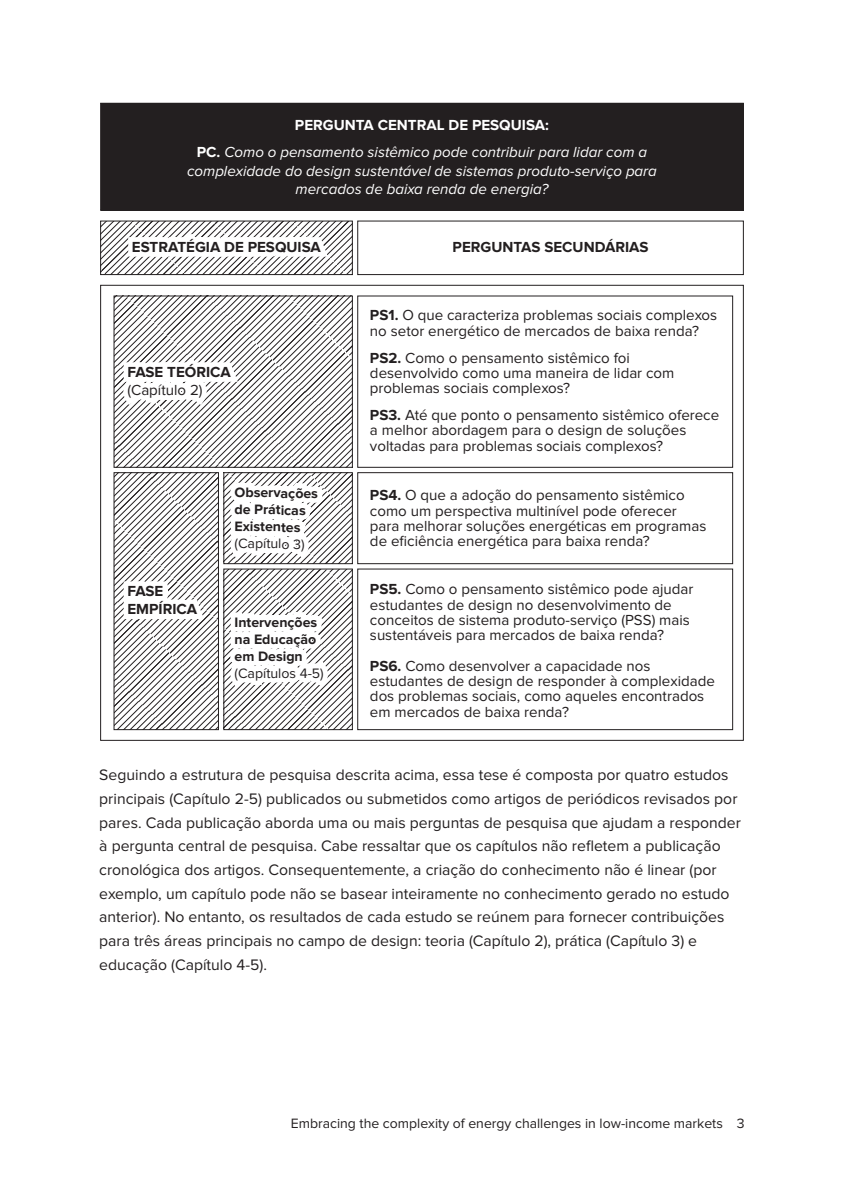
<style>
.page{position:relative;width:844px;height:1191px;background:#fff}
.page>*{position:absolute;margin:0;border:0;box-sizing:border-box;transform-origin:0 0}
.t1{font:15.75px/23.6px "Proxima Nova";color:#231f20}
.t2{font:15.05px/15.4px "Proxima Nova";color:#231f20}
.t3{font:italic 15.05px/26.4px "Proxima Nova";color:#fff;text-align:center}
.t4{font:700 15.05px/18.2px "Proxima Nova";color:#040503}
.t5{font:700 15.05px "Proxima Nova";color:#231f20}
.t6{font:15.05px "Proxima Nova";color:#040503}
.t7{font:700 14.17px/17px "Proxima Nova";color:#040503}
.t8{font:14.17px "Proxima Nova";color:#040503}
.t9{font:14px "Proxima Nova";color:#231f20}
.s1{font-weight:700;font-style:normal}
.s2{font-weight:700}
</style>
<div class="page">
<svg style="left:115px;top:474px;width:102px;height:254px"></svg>
<div style="left:113px;top:472px;width:106px;height:258px;border:1px solid #231f20"></div>
<svg style="left:225px;top:570px;width:126px;height:158px"></svg>
<div style="left:223px;top:568px;width:130px;height:162px;border:1px solid #231f20"></div>
<svg style="left:329px;top:474px;width:22px;height:88px"></svg>
<div style="left:223px;top:472px;width:130px;height:92px;border:1px solid #231f20"></div>
<svg style="left:115px;top:297px;width:236px;height:169px"></svg>
<div style="left:113px;top:295px;width:240px;height:173px;border:1px solid #231f20"></div>
<div style="left:357px;top:568px;width:376px;height:162px;border:1px solid #231f20"></div>
<div style="left:357px;top:472px;width:376px;height:92px;border:1px solid #231f20"></div>
<div style="left:357px;top:295px;width:376px;height:173px;border:1px solid #231f20"></div>
<svg style="left:102px;top:222px;width:249px;height:51px"></svg>
<div style="left:100px;top:220px;width:253px;height:55px;border:1px solid #231f20"></div>
<div style="left:101px;top:103px;width:642px;height:107px;background:#231f20"></div>
<div style="left:100px;top:103px;width:643px;height:108px;border:1px solid #231f20"></div>
<svg style="left:123px;top:220px;width:210px;height:46px"></svg>
<div style="left:357px;top:220px;width:386px;height:55px;border:1px solid #231f20"></div>
<svg style="left:119px;top:341px;width:124px;height:77px"></svg>
<svg style="left:119px;top:558px;width:90px;height:77px"></svg>
<svg style="left:224px;top:472px;width:105px;height:99px"></svg>
<svg style="left:225px;top:607px;width:109px;height:94px"></svg>
<p class="t3" style="left:197px;top:112px;width:451px"><span class="s1">PERGUNTA CENTRAL DE PESQUISA:<br>PC.</span> Como o pensamento sistêmico pode contribuir para lidar com a</p>
<p class="t3" style="left:187px;top:161px;width:471px;line-height:18.9px">complexidade do design sustentável de sistemas produto-serviço para mercados de baixa renda de energia?</p>
<p class="t4" style="left:132px;top:238px;width:190px">ESTRATÉGIA DE PESQUISA</p>
<p class="t5" style="left:452px;top:238px;width:197px">PERGUNTAS SECUNDÁRIAS</p>
<p class="t4" style="left:127px;top:363px;width:105px">FASE TEÓRICA</p>
<p class="t6" style="left:127px;top:381px;width:77px">(Capítulo 2)</p>
<p class="t4" style="left:127px;top:582px;width:71px">FASE<br>EMPÍRICA</p>
<p class="t7" style="left:235px;top:484px;width:85px;rotate:1deg">Observações de Práticas<br>Existentes</p>
<p class="t8" style="left:235px;top:535px;width:75px;rotate:1deg">(Capítulo 3)</p>
<p class="t7" style="left:234px;top:613px;width:84px;text-align:justify">Intervenções na Educação em Design</p>
<p class="t8" style="left:234px;top:665px;width:91px">(Capítulos 4-5)</p>
<p class="t2" style="left:370px;top:308px;width:348px"><span class="s2">PS1.</span> O que caracteriza problemas sociais complexos no setor energético de mercados de baixa renda?</p>
<p class="t2" style="left:370px;top:350px;width:306px"><span class="s2">PS2.</span> Como o pensamento sistêmico foi desenvolvido como uma maneira de lidar com problemas sociais complexos?</p>
<p class="t2" style="left:370px;top:407px;width:351px"><span class="s2">PS3.</span> Até que ponto o pensamento sistêmico oferece a melhor abordagem para o design de soluções voltadas para problemas sociais complexos?</p>
<p class="t2" style="left:370px;top:488px;width:338px"><span class="s2">PS4.</span> O que a adoção do pensamento sistêmico como um perspectiva multinível pode oferecer para melhorar soluções energéticas em programas de eficiência energética para baixa renda?</p>
<p class="t2" style="left:370px;top:581px;width:325px"><span class="s2">PS5.</span> Como o pensamento sistêmico pode ajudar estudantes de design no desenvolvimento de conceitos de sistema produto-serviço (PSS) mais sustentáveis para mercados de baixa renda?</p>
<p class="t2" style="left:370px;top:658px;width:346px"><span class="s2">PS6.</span> Como desenvolver a capacidade nos estudantes de design de responder à complexidade dos problemas sociais, como aqueles encontrados em mercados de baixa renda?</p>
<p class="t1" style="left:99px;top:763px;width:643px">Seguindo a estrutura de pesquisa descrita acima, essa tese é composta por quatro estudos principais (Capítulo 2-5) publicados ou submetidos como artigos de periódicos revisados por pares. Cada publicação aborda uma ou mais perguntas de pesquisa que ajudam a responder à pergunta central de pesquisa. Cabe ressaltar que os capítulos não refletem a publicação cronológica dos artigos. Consequentemente, a criação do conhecimento não é linear (por exemplo, um capítulo pode não se basear inteiramente no conhecimento gerado no estudo anterior). No entanto, os resultados de cada estudo se reúnem para fornecer contribuições para três áreas principais no campo de design: teoria (Capítulo 2), prática (Capítulo 3) e educação (Capítulo 4-5).</p>
<p class="t9" style="left:291px;top:1115px;width:455px">Embracing the complexity of energy challenges in low-income markets 3</p>
</div>
